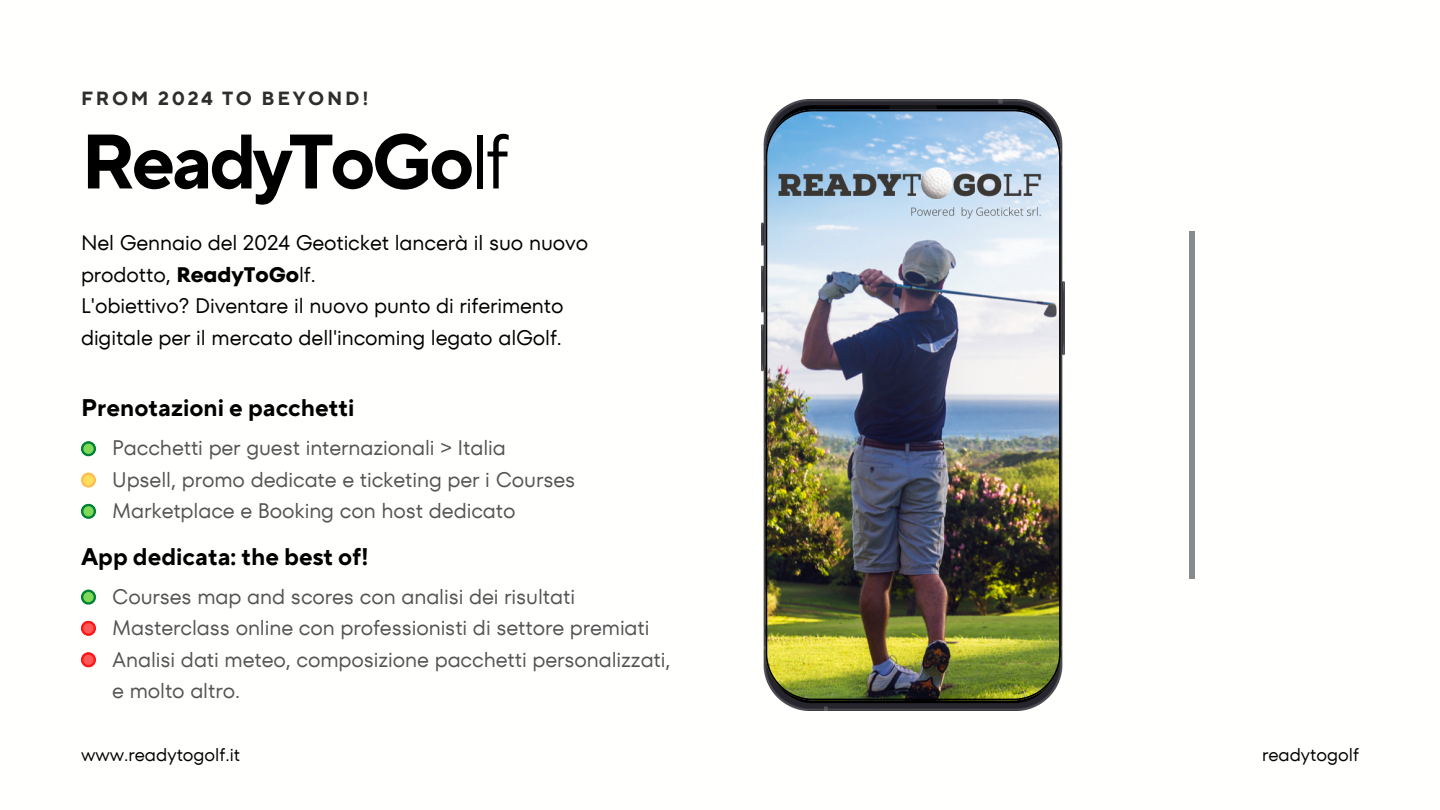
<style>
.page{position:relative;width:1440px;height:810px;background:#fff}
.page>*{position:absolute;margin:0;border:0;box-sizing:border-box;transform-origin:0 0}
.t1{font:700 77px "TT Norms Pro";letter-spacing:-.05em;color:#000}
.t2{font:700 24px "TT Norms Pro";color:#000}
.t3{font:21px/31.5px "TT Fors";letter-spacing:-.005em;color:#545454}
.t4{font:21px/31.5px "TT Fors";letter-spacing:-.005em;color:#000}
.t5{font:700 19px "TT Norms Pro";letter-spacing:.145em;color:#2e2e2e}
.t6{font:18px "TT Fors";color:#000}
.s1{font-weight:400}
.s2{font-weight:700}
</style>
<div class="page">
<img style="left:762px;top:99px;width:302px;height:612px">
<img style="left:765px;top:110px;width:296px;height:590px">
<div style="left:1189px;top:231px;width:5px;height:348px;background:#858c8b"></div>
<svg style="left:81px;top:473px;width:15px;height:15px"></svg>
<svg style="left:81px;top:441px;width:15px;height:15px"></svg>
<svg style="left:81px;top:652px;width:15px;height:15px"></svg>
<svg style="left:81px;top:504px;width:15px;height:15px"></svg>
<svg style="left:81px;top:590px;width:15px;height:15px"></svg>
<svg style="left:81px;top:621px;width:15px;height:15px"></svg>
<p class="t5" style="left:81px;top:87px;width:289px">FROM 2024 TO BEYOND!</p>
<p class="t1" style="left:81px;top:115px;width:430px">ReadyToGo<span class="s1">lf</span></p>
<p class="t4" style="left:81px;top:227px;width:509px">Nel Gennaio del 2024 Geoticket lancerà il suo nuovo prodotto, <span class="s2">ReadyToGo</span>lf.</p>
<p class="t4" style="left:81px;top:290px;width:484px">L'obiettivo? Diventare il nuovo punto di riferimento digitale per il mercato dell'incoming legato alGolf.</p>
<p class="t2" style="left:81px;top:393px;width:275px">Prenotazioni e pacchetti</p>
<p class="t3" style="left:112px;top:432px;width:395px">Pacchetti per guest internazionali &gt; Italia</p>
<p class="t3" style="left:112px;top:464px;width:465px">Upsell, promo dedicate e ticketing per i Courses<br>Marketplace e Booking con host dedicato</p>
<p class="t2" style="left:81px;top:542px;width:290px">App dedicata: the best of!</p>
<p class="t3" style="left:112px;top:581px;width:464px">Courses map and scores con analisi dei risultati</p>
<p class="t3" style="left:112px;top:612px;width:539px">Masterclass online con professionisti di settore premiati</p>
<p class="t3" style="left:112px;top:644px;width:560px">Analisi dati meteo, composizione pacchetti personalizzati, e molto altro.</p>
<p class="t6" style="left:81px;top:742px;width:161px">www.readytogolf.it</p>
<p class="t6" style="left:1262px;top:742px;width:98px">readytogolf</p>
</div>
